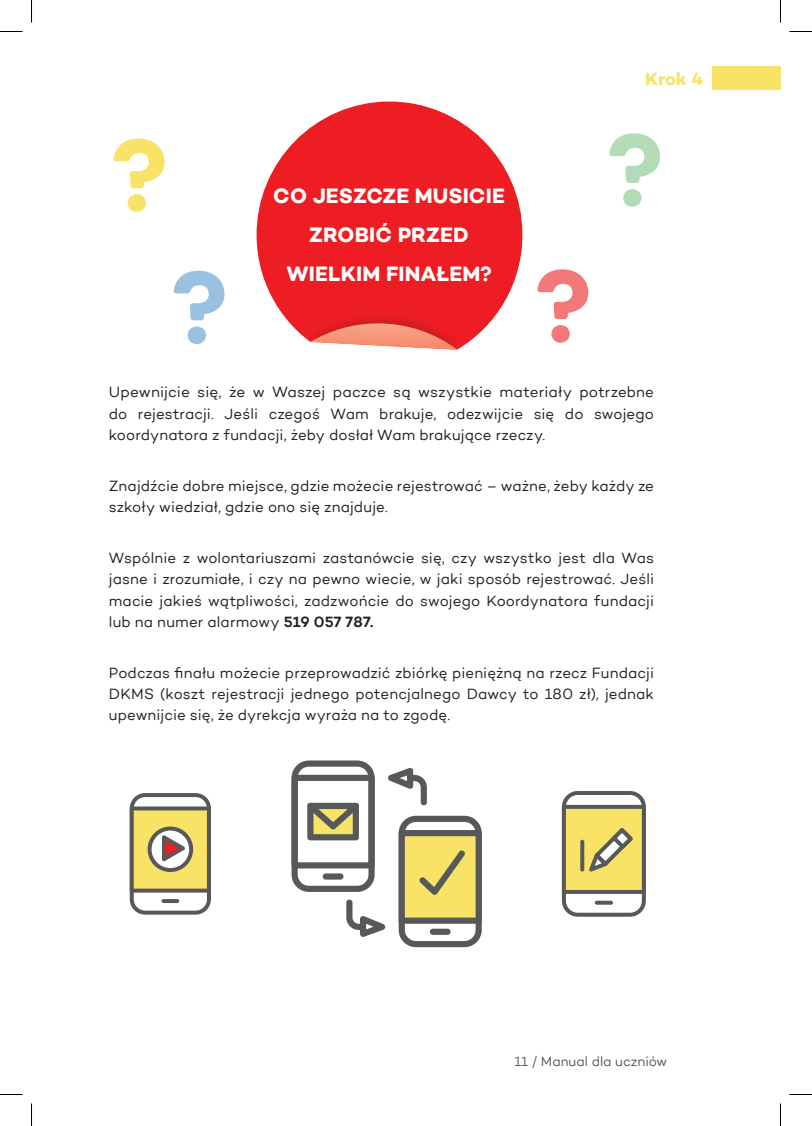
<style>
.page{position:relative;width:812px;height:1126px;background:#fff}
.page>*{position:absolute;margin:0;border:0;box-sizing:border-box;transform-origin:0 0}
.tekst{font:700 105px "DKMS Custom TT";color:#b4dbb8}
.tekst-2{font:700 105px "DKMS Custom TT";color:#f2787a}
.tekst-3{font:700 105px "DKMS Custom TT";color:#f8e366}
.tekst-4{font:700 105px "DKMS Custom TT";color:#9ac1e0}
.tekst-5{font:700 21px/39px "DKMS Custom TT";letter-spacing:.01em;color:#fff;text-align:center}
.tekst-6{font:700 18px "DKMS Custom";color:#f9e367}
.lista{font:15px/21.3px "DKMS Custom TT";letter-spacing:.005em;color:#231f20;text-align:justify}
.t1{font:13.5px "DKMS Custom TT";color:#57585a}
.s1{font-weight:500}
</style>
<div class="page">
<svg style="left:256px;top:101px;width:266px;height:244px;fill:#ee1d23"></svg>
<div style="left:305px;top:312px;width:160px;height:41px;background:#231f20;opacity:.2"></div>
<svg style="left:310px;top:323px;width:147px;height:27px;background:#f08273"></svg>
<svg style="left:291px;top:760px;width:83px;height:132px"></svg>
<svg style="left:388px;top:768px;width:39px;height:37px"></svg>
<svg style="left:346px;top:900px;width:39px;height:37px"></svg>
<svg style="left:398px;top:816px;width:83px;height:131px"></svg>
<svg style="left:561px;top:791px;width:84px;height:126px"></svg>
<svg style="left:580px;top:840px;width:4px;height:32px"></svg>
<svg style="left:130px;top:793px;width:81px;height:122px"></svg>
<div style="left:712px;top:66px;width:68px;height:23px;background:#f8e366"></div>
<svg style="left:0;top:31px;width:22px;height:1px"></svg>
<svg style="left:789px;top:31px;width:22px;height:1px"></svg>
<svg style="left:0;top:1094px;width:22px;height:1px"></svg>
<svg style="left:789px;top:1094px;width:22px;height:1px"></svg>
<svg style="left:31px;top:0;width:1px;height:22px"></svg>
<svg style="left:31px;top:1103px;width:1px;height:23px"></svg>
<svg style="left:780px;top:0;width:1px;height:22px"></svg>
<svg style="left:780px;top:1103px;width:1px;height:23px"></svg>
<p class="tekst-3" style="left:111px;top:108px;width:58px">?</p>
<p class="tekst-4" style="left:171px;top:241px;width:58px">?</p>
<p class="tekst-5" style="left:273px;top:176px;width:233px">CO JESZCZE MUSICIE<br>ZROBIĆ PRZED<br>WIELKIM FINAŁEM?</p>
<p class="tekst-6" style="left:645px;top:68px;width:59px">Krok 4</p>
<p class="tekst" style="left:607px;top:103px;width:58px">?</p>
<p class="tekst-2" style="left:535px;top:239px;width:58px">?</p>
<p class="lista" style="left:109px;top:381px;width:546px">Upewnijcie się, że w Waszej paczce są wszystkie materiały potrzebne do rejestracji. Jeśli czegoś Wam brakuje, odezwijcie się do swojego koordynatora z fundacji, żeby dosłał Wam brakujące rzeczy.</p>
<p class="lista" style="left:109px;top:475px;width:546px">Znajdźcie dobre miejsce, gdzie możecie rejestrować – ważne, żeby każdy ze szkoły wiedział, gdzie ono się znajduje.</p>
<p class="lista" style="left:109px;top:547px;width:546px">Wspólnie z wolontariuszami zastanówcie się, czy wszystko jest dla Was jasne i zrozumiałe, i czy na pewno wiecie, w jaki sposób rejestrować. Jeśli macie jakieś wątpliwości, zadzwońcie do swojego Koordynatora fundacji lub na numer alarmowy <span class="s1">519 057 787.</span></p>
<p class="lista" style="left:109px;top:662px;width:546px">Podczas finału możecie przeprowadzić zbiórkę pieniężną na rzecz Fundacji DKMS (koszt rejestracji jednego potencjalnego Dawcy to 180 zł), jednak upewnijcie się, że dyrekcja wyraża na to zgodę.</p>
<p class="t1" style="left:514px;top:1053px;width:154px">11 / Manual dla uczniów</p>
</div>
